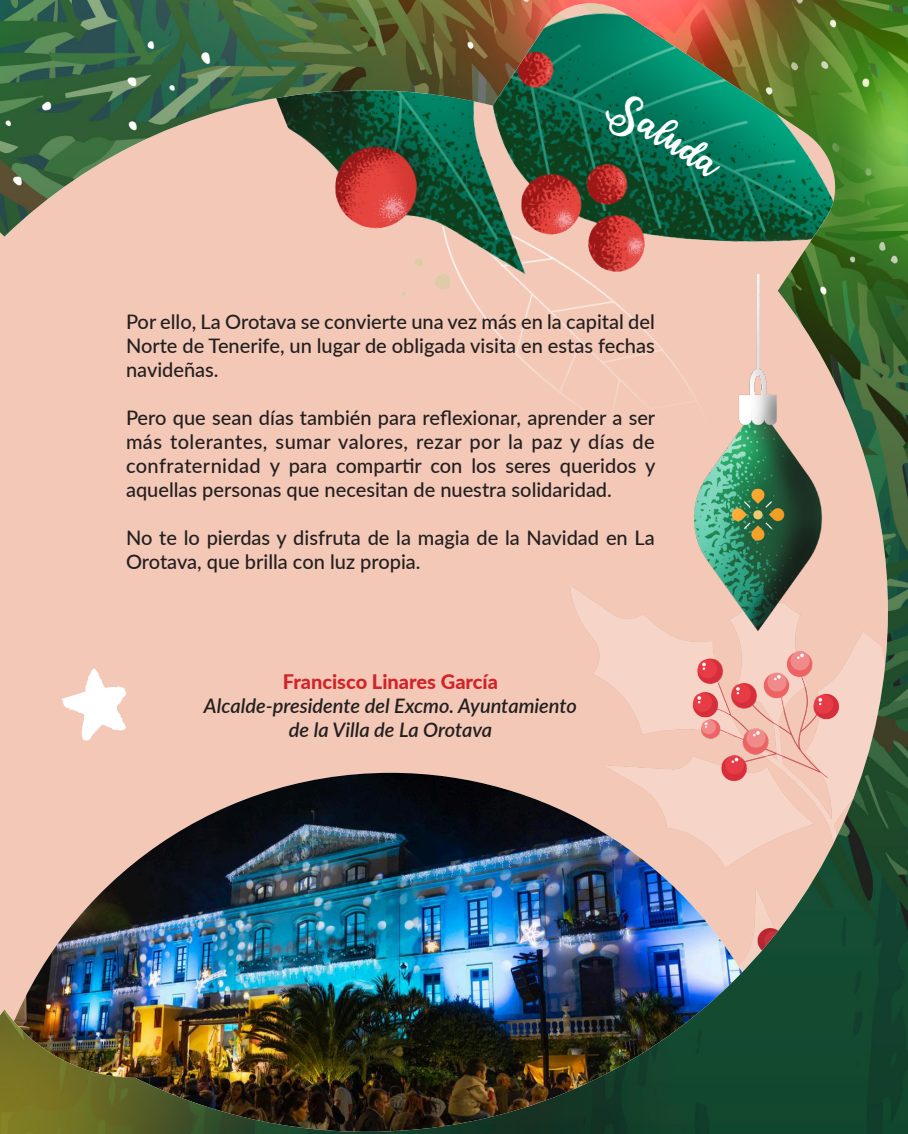
<style>
.page{position:relative;width:908px;height:1134px;background:#fff}
.page>*{position:absolute;margin:0;border:0;box-sizing:border-box;transform-origin:0 0}
.t1{font:26.6px "Calligraphy Stye";color:#fff}
.t2{font:500 20px/24px "Lato";color:#231f20;text-align:justify}
.t3{font:italic 600 20px "Lato";color:#231f20}
.t4{font:800 20px "Lato";color:#d1232a}
</style>
<div class="page">
<img style="left:0;top:0;width:907px;height:1134px">
<svg style="left:62px;top:668px;width:64px;height:73px"></svg>
<h1 class="t1" style="left:620px;top:90px;width:125px;rotate:33deg">Saluda</h1>
<p class="t2" style="left:126px;top:309px;width:530px">Por ello, La Orotava se convierte una vez más en la capital del Norte de Tenerife, un lugar de obligada visita en estas fechas navideñas.</p>
<p class="t2" style="left:126px;top:405px;width:530px">Pero que sean días también para reflexionar, aprender a ser más tolerantes, sumar valores, rezar por la paz y días de confraternidad y para compartir con los seres queridos y aquellas personas que necesitan de nuestra solidaridad.</p>
<p class="t2" style="left:126px;top:525px;width:530px">No te lo pierdas y disfruta de la magia de la Navidad en La<br>Orotava, que brilla con luz propia.</p>
<p class="t4" style="left:283px;top:667px;width:217px">Francisco Linares García</p>
<p class="t3" style="left:204px;top:692px;width:374px">Alcalde-presidente del Excmo. Ayuntamiento</p>
<p class="t3" style="left:289px;top:716px;width:205px">de la Villa de La Orotava</p>
</div>
